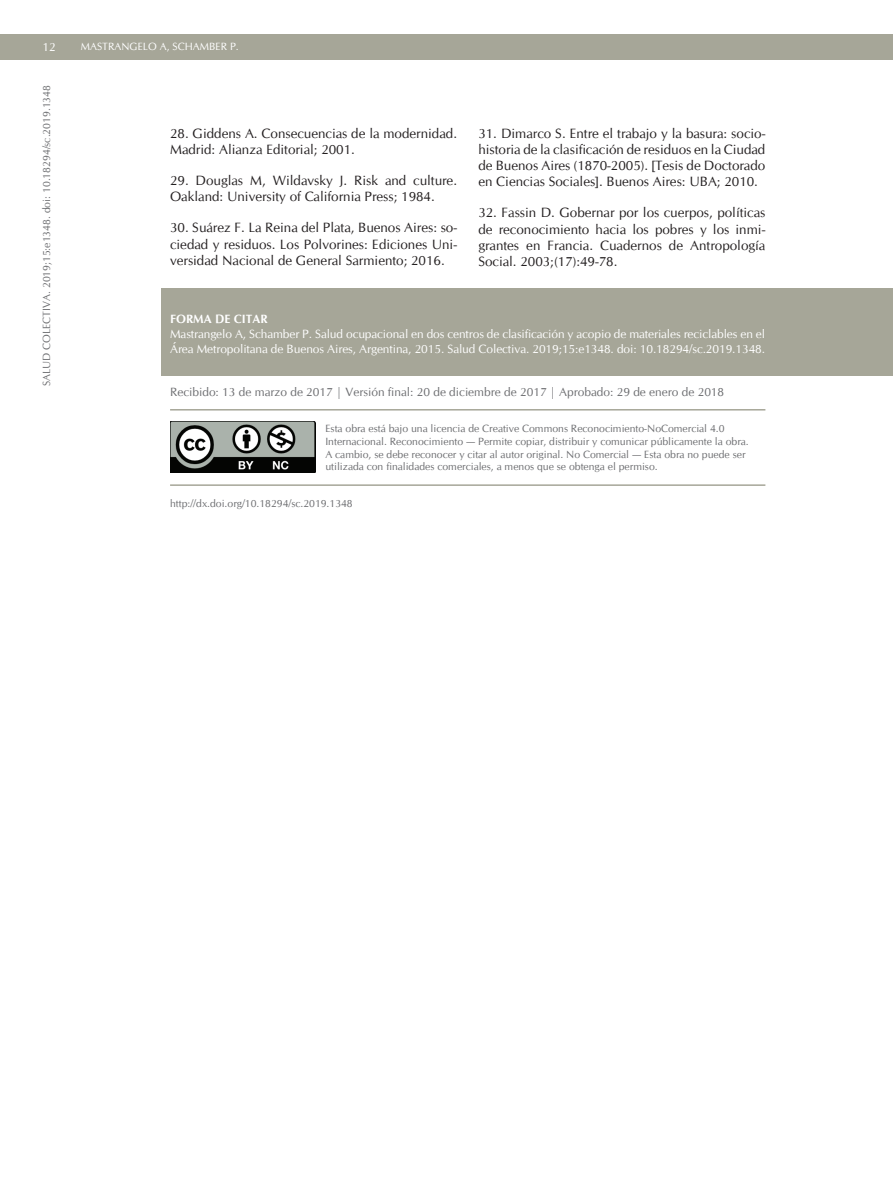
<style>
.page{position:relative;width:893px;height:1191px;background:#fff}
.page>*{position:absolute;margin:0;border:0;box-sizing:border-box;transform-origin:0 0}
.t1{font:13.5px/16.2px "CG Omega";color:#231f20;text-align:justify}
.t2{font:12px/15px "CG Omega";letter-spacing:-.005em;color:#fff}
.t3{font:12px "CG Omega";color:#6c6d70}
.t4{font:700 12px "CG Omega";color:#fff}
.t5{font:10.5px/12.6px "CG Omega";color:#6c6d70}
.t6{font:10.5px "CG Omega";color:#fff}
</style>
<div class="page">
<div style="left:0;top:34px;width:893px;height:26px;background:#a6a698"></div>
<div style="left:162px;top:288px;width:731px;height:87px;background:#a6a698"></div>
<img style="left:170px;top:421px;width:145px;height:51px">
<hr style="left:170px;top:484px;width:595px;height:2px;background:#a6a698">
<hr style="left:170px;top:409px;width:595px;height:1px;background:#a6a698">
<p class="t2" style="left:43px;top:40px;width:15px">12</p>
<p class="t6" style="left:81px;top:40px;width:159px">MASTRANGELO A, SCHAMBER P.</p>
<p class="t5" style="left:41px;top:386px;width:303px;rotate:-90deg">SALUD COLECTIVA. 2019;15:e1348. doi: 10.18294/sc.2019.1348</p>
<p class="t1" style="left:170px;top:125px;width:288px">28. Giddens A. Consecuencias de la modernidad.<br>Madrid: Alianza Editorial; 2001.</p>
<p class="t1" style="left:170px;top:172px;width:288px">29. Douglas M, Wildavsky J. Risk and culture.<br>Oakland: University of California Press; 1984.</p>
<p class="t1" style="left:170px;top:220px;width:288px">30. Suárez F. La Reina del Plata, Buenos Aires: so&shy;ciedad y residuos. Los Polvorines: Ediciones Uni&shy;versidad Nacional de General Sarmiento; 2016.</p>
<p class="t1" style="left:478px;top:125px;width:288px">31. Dimarco S. Entre el trabajo y la basura: socio&shy;historia de la clasificación de residuos en la Ciudad de Buenos Aires (1870-2005). [Tesis de Doctorado en Ciencias Sociales]. Buenos Aires: UBA; 2010.</p>
<p class="t1" style="left:478px;top:205px;width:288px">32. Fassin D. Gobernar por los cuerpos, políticas de reconocimiento hacia los pobres y los inmi&shy;grantes en Francia. Cuadernos de Antropología Social. 2003;(17):49-78.</p>
<p class="t4" style="left:170px;top:311px;width:99px">fORMA DE CITAR</p>
<p class="t2" style="left:170px;top:326px;width:596px">Mastrangelo A, Schamber P. Salud ocupacional en dos centros de clasificación y acopio de materiales reciclables en el<br>Área Metropolitana de Buenos Aires, Argentina, 2015. Salud Colectiva. 2019;15:e1348. doi: 10.18294/sc.2019.1348.</p>
<p class="t3" style="left:170px;top:385px;width:556px">Recibido: 13 de marzo de 2017 | Versión final: 20 de diciembre de 2017 | Aprobado: 29 de enero de 2018</p>
<p class="t5" style="left:325px;top:422px;width:425px">Esta obra está bajo una licencia de Creative Commons Reconocimiento-NoComercial 4.0<br>Internacional. Reconocimiento — Permite copiar, distribuir y comunicar públicamente la obra.<br>A cambio, se debe reconocer y citar al autor original. No Comercial — Esta obra no puede ser utilizada con finalidades comerciales, a menos que se obtenga el permiso.</p>
<p class="t5" style="left:170px;top:497px;width:184px">http://dx.doi.org/10.18294/sc.2019.1348</p>
</div>
